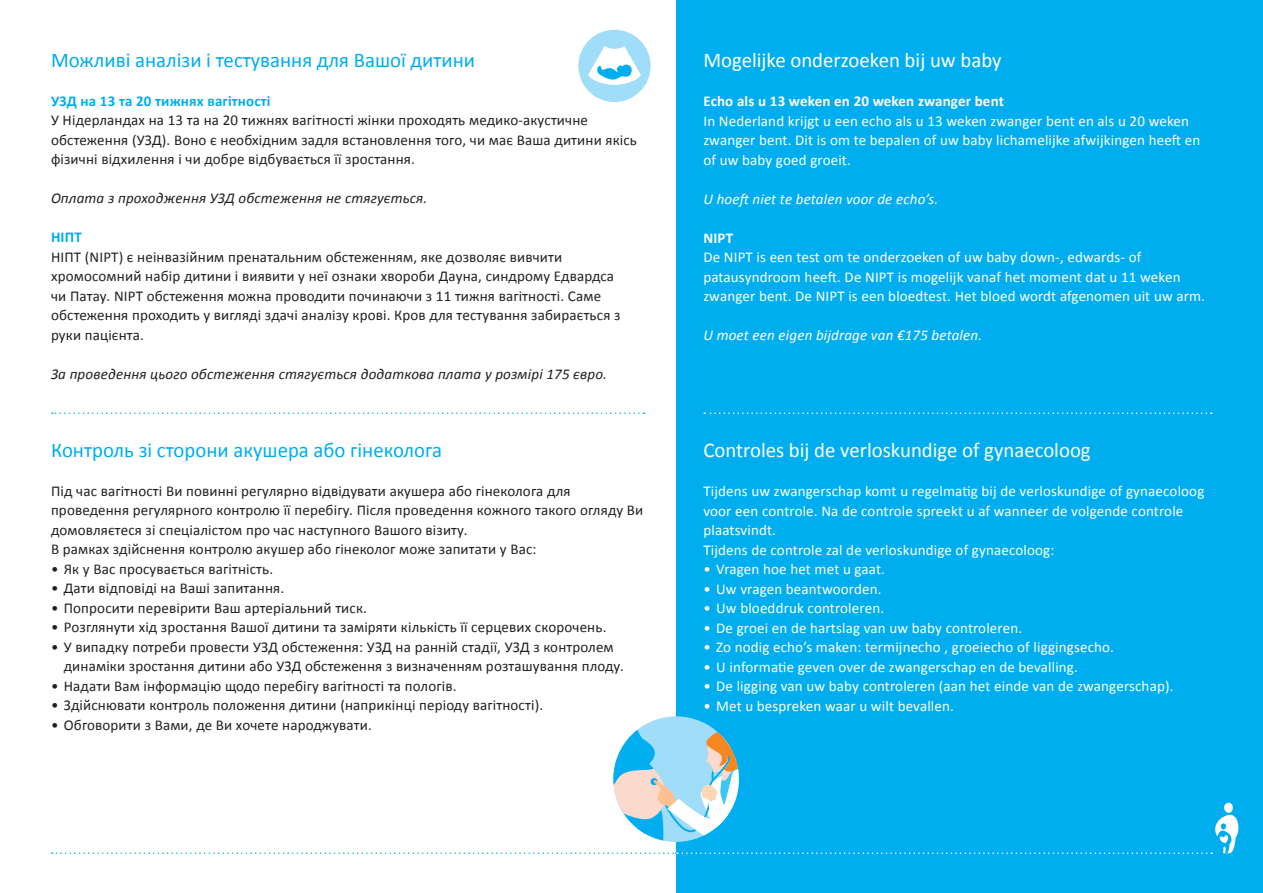
<style>
.page{position:relative;width:1263px;height:893px;background:#fff}
.page>*{position:absolute;margin:0;border:0;box-sizing:border-box;transform-origin:0 0}
.Platte_tekst{font:21px "Calibri";color:#00aeef}
.Platte_tekst-2{font:21px "Calibri";color:#fff}
.Platte_tekst-3{font:15px/19.5px "Calibri";letter-spacing:.01em;color:#231f20}
.Platte_tekst-4{font:15px/19.5px "Calibri";letter-spacing:.01em;color:#fff}
.Platte_tekst-5{font:italic 15px "Calibri";letter-spacing:.01em;color:#231f20}
.Platte_tekst-6{font:italic 15px "Calibri";letter-spacing:.01em;color:#fff}
.Platte_tekst-7{font:700 15px "Calibri";letter-spacing:.01em;color:#fff}
.Platte_tekst-8{font:700 15px "Calibri";letter-spacing:.01em;color:#00aeef}
</style>
<div class="page">
<div style="left:676px;top:0;width:587px;height:893px;background:#00aeef"></div>
<svg style="left:704px;top:412px;width:508px;height:2px"></svg>
<svg style="left:52px;top:412px;width:592px;height:2px"></svg>
<div style="left:578px;top:30px;width:73px;height:72px;background:#9fddf8;border-radius:50%"></div>
<svg style="left:588px;top:46px;width:53px;height:39px"></svg>
<svg style="left:52px;top:718px;width:1187px;height:136px"></svg>
<p class="Platte_tekst" style="left:51px;top:47px;width:426px">Можливі аналізи і тестування для Вашої дитини</p>
<p class="Platte_tekst-8" style="left:51px;top:91px;width:221px">УЗД на 13 та 20 тижнях вагітності</p>
<p class="Platte_tekst-3" style="left:51px;top:110px;width:587px">У Нідерландах на 13 та на 20 тижнях вагітності жінки проходять медико-акустичне обстеження (УЗД). Воно є необхідним задля встановлення того, чи має Ваша дитини якісь фізичні відхилення і чи добре відбувається її зростання.</p>
<p class="Platte_tekst-5" style="left:51px;top:189px;width:378px">Оплата з проходження УЗД обстеження не стягується.</p>
<p class="Platte_tekst-8" style="left:51px;top:228px;width:32px">НІПТ</p>
<p class="Platte_tekst-3" style="left:51px;top:246px;width:571px">НІПТ (NIPT) є неінвазійним пренатальним обстеженням, яке дозволяє вивчити хромосомний набір дитини і виявити у неї ознаки хвороби Дауна, синдрому Едвардса чи Патау. NIPТ обстеження можна проводити починаючи з 11 тижня вагітності. Саме обстеження проходить у вигляді здачі аналізу крові. Кров для тестування забирається з руки пацієнта.</p>
<p class="Platte_tekst-5" style="left:51px;top:364px;width:557px">За проведення цього обстеження стягується додаткова плата у розмірі 175 євро.</p>
<p class="Platte_tekst" style="left:51px;top:437px;width:393px">Контроль зі сторони акушера або гінеколога</p>
<p class="Platte_tekst-3" style="left:51px;top:480px;width:594px">Під час вагітності Ви повинні регулярно відвідувати акушера або гінеколога для проведення регулярного контролю її перебігу. Після проведення кожного такого огляду Ви домовляєтеся зі спеціалістом про час наступного Вашого візиту.</p>
<p class="Platte_tekst-3" style="left:51px;top:539px;width:487px">В рамках здійснення контролю акушер або гінеколог може запитати у Вас:</p>
<p class="Platte_tekst-3" style="left:51px;top:558px;width:224px">• Як у Вас просувається вагітність.</p>
<p class="Platte_tekst-3" style="left:51px;top:578px;width:235px">• Дати відповіді на Ваші запитання.</p>
<p class="Platte_tekst-3" style="left:51px;top:597px;width:317px">• Попросити перевірити Ваш артеріальний тиск.</p>
<p class="Platte_tekst-3" style="left:51px;top:617px;width:557px">• Розглянути хід зростання Вашої дитини та заміряти кількість її серцевих скорочень.</p>
<p class="Platte_tekst-3" style="left:64px;top:636px;width:561px;text-indent:-13px">• У випадку потреби провести УЗД обстеження: УЗД на ранній стадії, УЗД з контролем динаміки зростання дитини або УЗД обстеження з визначенням розташування плоду.</p>
<p class="Platte_tekst-3" style="left:51px;top:675px;width:407px">• Надати Вам інформацію щодо перебігу вагітності та пологів.</p>
<p class="Platte_tekst-3" style="left:51px;top:695px;width:494px">• Здійснювати контроль положення дитини (наприкінці періоду вагітності).</p>
<p class="Platte_tekst-3" style="left:51px;top:714px;width:322px">• Обговорити з Вами, де Ви хочете народжувати.</p>
<p class="Platte_tekst-2" style="left:703px;top:47px;width:300px">Mogelijke onderzoeken bij uw baby</p>
<p class="Platte_tekst-7" style="left:703px;top:92px;width:302px">Echo als u 13 weken en 20 weken zwanger bent</p>
<p class="Platte_tekst-4" style="left:703px;top:110px;width:498px">In Nederland krijgt u een echo als u 13 weken zwanger bent en als u 20 weken zwanger bent. Dit is om te bepalen of uw baby lichamelijke afwijkingen heeft en of uw baby goed groeit.</p>
<p class="Platte_tekst-6" style="left:703px;top:189px;width:236px">U hoeft niet te betalen voor de echo’s.</p>
<p class="Platte_tekst-7" style="left:703px;top:228px;width:31px">NIPT</p>
<p class="Platte_tekst-4" style="left:703px;top:247px;width:503px">De NIPT is een test om te onderzoeken of uw baby down-, edwards- of patausyndroom heeft. De NIPT is mogelijk vanaf het moment dat u 11 weken zwanger bent. De NIPT is een bloedtest. Het bloed wordt afgenomen uit uw arm.</p>
<p class="Platte_tekst-6" style="left:703px;top:326px;width:280px">U moet een eigen bijdrage van €175 betalen.</p>
<p class="Platte_tekst-2" style="left:703px;top:437px;width:389px">Controles bij de verloskundige of gynaecoloog</p>
<p class="Platte_tekst-4" style="left:703px;top:481px;width:502px">Tijdens uw zwangerschap komt u regelmatig bij de verloskundige of gynaecoloog voor een controle. Na de controle spreekt u af wanneer de volgende controle plaatsvindt.</p>
<p class="Platte_tekst-4" style="left:703px;top:539px;width:352px">Tijdens de controle zal de verloskundige of gynaecoloog:</p>
<p class="Platte_tekst-4" style="left:703px;top:559px;width:183px">• Vragen hoe het met u gaat.</p>
<p class="Platte_tekst-4" style="left:703px;top:578px;width:180px">• Uw vragen beantwoorden.</p>
<p class="Platte_tekst-4" style="left:703px;top:598px;width:182px">• Uw bloeddruk controleren.</p>
<p class="Platte_tekst-4" style="left:703px;top:617px;width:320px">• De groei en de hartslag van uw baby controleren.</p>
<p class="Platte_tekst-4" style="left:703px;top:637px;width:412px">• Zo nodig echo’s maken: termijnecho , groeiecho of liggingsecho.</p>
<p class="Platte_tekst-4" style="left:703px;top:656px;width:376px">• U informatie geven over de zwangerschap en de bevalling.</p>
<p class="Platte_tekst-4" style="left:703px;top:676px;width:472px">• De ligging van uw baby controleren (aan het einde van de zwangerschap).</p>
<p class="Platte_tekst-4" style="left:703px;top:695px;width:252px">• Met u bespreken waar u wilt bevallen.</p>
</div>
